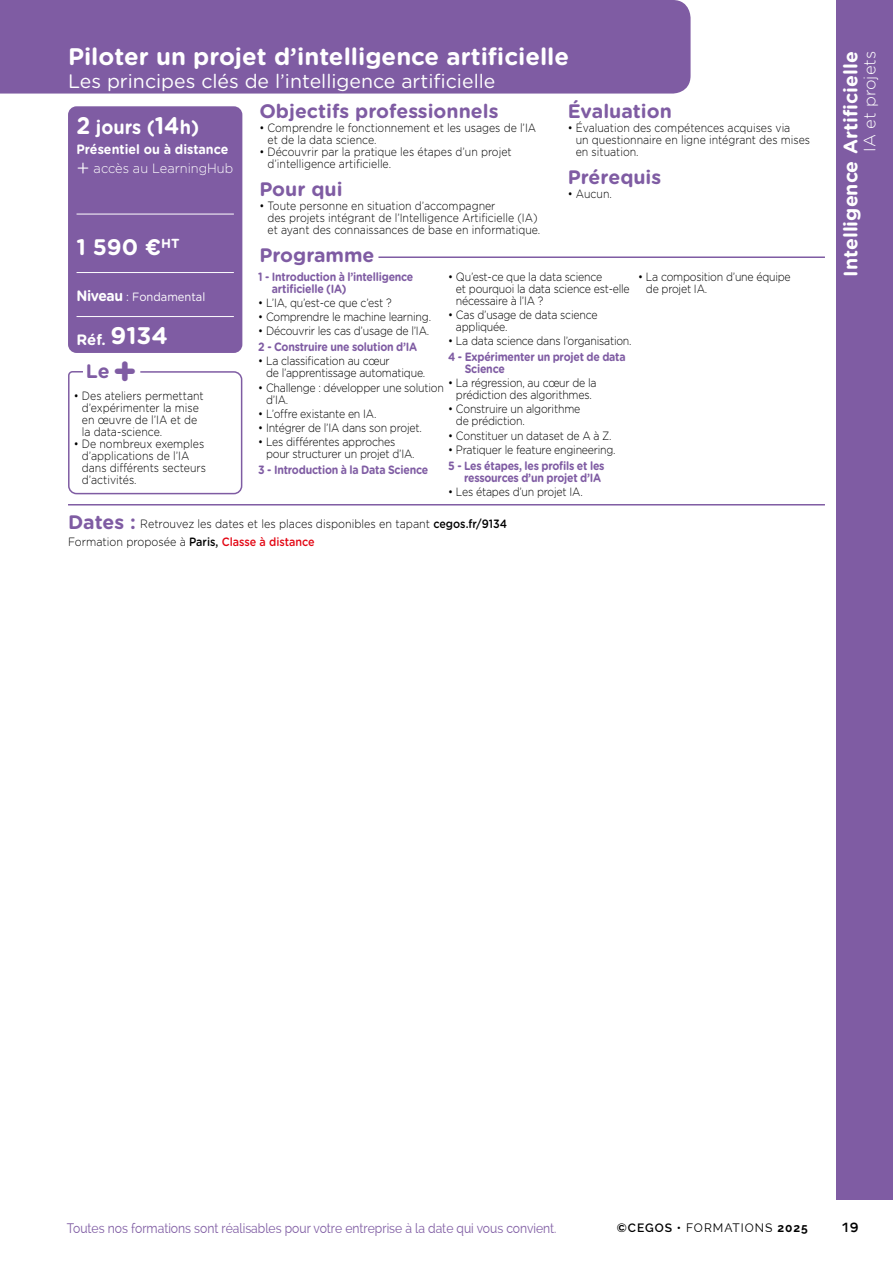
<style>
.page{position:relative;width:893px;height:1263px;background:#fff}
.page>*{position:absolute;margin:0;border:0;box-sizing:border-box;transform-origin:0 0}
.t1{font:700 24px "Gotham Rounded";color:#fff}
.t2{font:700 22.5px "Gotham Rounded";color:#fff}
.t3{font:700 19.5px "Gotham Rounded";color:#7f5ca3}
.t4{font:19.5px "Gotham Rounded";color:#fff}
.t5{font:700 19.5px "Gotham Rounded";color:#fff}
.t6{font:700 19.5px "Gotham Rounded";color:#fff;scale:.93 1}
.t7{font:300 16.5px "Gotham Rounded";color:#fff}
.t8{font:700 15px "Gotham Rounded";color:#fff}
.t9{font:13.5px "Raleway";color:#7f5ca3;scale:.9 1}
.t10{font:700 13.5px/19.5px "Gotham Rounded";color:#fff;scale:.93 1}
.t11{font:500 13.5px "Ryker";color:#000}
.t12{font:300 12px/12px "Gotham Rounded";letter-spacing:-.02em;color:#000;scale:.88 1}
.t13{font:300 12px/12px "Gotham Rounded";color:#000;scale:.88 1}
.t14{font:700 12px/12px "Gotham Rounded";letter-spacing:-.02em;color:#7f5ca3;scale:.88 1}
.t15{font:300 12px/17.7px "Gotham Rounded";color:#000;scale:.9 1}
.t16{font:12px "Raleway";letter-spacing:.08em;color:#000}
.t17{font:12px "Gotham Rounded";color:#fff;scale:.93 1}
.s1{font-size:24px}
.s2{font-weight:300;font-size:22.5px}
.s3{font-weight:300}
.s4{font-weight:700;font-size:15px}
.s5{font-size:39px}
.s6{font-weight:500}
.s7{font-weight:500;color:#e30613}
.s8{font-weight:600}
.s9{font-weight:700}
</style>
<div class="page">
<div style="left:68px;top:106px;width:174px;height:247px;background:#7f5ca3;border-radius:9px"></div>
<hr style="left:77px;top:214px;width:157px;height:1px;background:#fff">
<hr style="left:77px;top:272px;width:157px;height:1px;background:#fff">
<hr style="left:77px;top:316px;width:157px;height:1px;background:#fff">
<div style="left:0;top:0;width:691px;height:94px;background:#7f5ca3"></div>
<hr style="left:68px;top:504px;width:757px;height:1px;background:#7f5ca3">
<hr style="left:378px;top:256px;width:447px;height:2px;background:#7f5ca3">
<svg style="left:68px;top:371px;width:175px;height:124px"></svg>
<div style="left:836px;top:0;width:57px;height:1199px;background:#7f5ca3"></div>
<h1 class="t1" style="left:68px;top:39px;width:503px">Piloter un projet d’intelligence artificielle</h1>
<h3 class="t4" style="left:68px;top:68px;width:429px">Les principes clés de l’intelligence artificielle</h3>
<h3 class="t6" style="left:77px;top:113px;width:133px"><span class="s1">2</span> jours (<span class="s1">14</span>h)</h3>
<p class="t10" style="left:77px;top:138px;width:170px">Présentiel ou à distance <span class="s2">+</span> <span class="s3">accès au LearningHub</span></p>
<h2 class="t2" style="left:77px;top:231px;width:105px">1 590 €<sup>HT</sup></h2>
<p class="t17" style="left:77px;top:289px;width:140px"><span class="s4">Niveau</span> : Fondamental</p>
<p class="t8" style="left:77px;top:328px;width:93px">Réf. <span class="s1">9134</span></p>
<h3 class="t3" style="left:86px;top:357px;width:53px">Le<span class="s5">+</span></h3>
<p class="t13" style="left:82px;top:389px;width:140px;text-indent:-8px">• Des ateliers permettant d’expérimenter la mise en œuvre de l’IA et de la data-science.</p>
<p class="t13" style="left:82px;top:437px;width:143px;text-indent:-8px">• De nombreux exemples d’applications de l’IA dans différents secteurs d’activités.</p>
<h3 class="t3" style="left:259px;top:96px;width:241px">Objectifs professionnels</h3>
<p class="t13" style="left:268px;top:121px;width:307px;text-indent:-8px">• Comprendre le fonctionnement et les usages de l’IA et de la data science.</p>
<p class="t13" style="left:268px;top:145px;width:279px;text-indent:-8px">• Découvrir par la pratique les étapes d’un projet d’intelligence artificielle.</p>
<h3 class="t3" style="left:259px;top:175px;width:85px">Pour qui</h3>
<p class="t13" style="left:268px;top:199px;width:312px;text-indent:-8px">• Toute personne en situation d’accompagner<br>des projets intégrant de l’Intelligence Artificielle (IA) et ayant des connaissances de base en informatique.</p>
<h3 class="t3" style="left:259px;top:241px;width:117px">Programme</h3>
<h3 class="t3" style="left:568px;top:96px;width:106px">Évaluation</h3>
<p class="t13" style="left:576px;top:121px;width:268px;text-indent:-8px">• Évaluation des compétences acquises via<br>un questionnaire en ligne intégrant des mises en situation.</p>
<h3 class="t3" style="left:568px;top:163px;width:95px">Prérequis</h3>
<p class="t12" style="left:568px;top:187px;width:52px">• Aucun.</p>
<p class="t14" style="left:272px;top:270px;width:162px;text-indent:-14px">1 - Introduction à l’intelligence artificielle (IA)</p>
<p class="t12" style="left:258px;top:296px;width:153px">• L’IA, qu’est-ce que c’est ?</p>
<p class="t12" style="left:258px;top:310px;width:198px">• Comprendre le machine learning.</p>
<p class="t12" style="left:258px;top:324px;width:196px">• Découvrir les cas d’usage de l’IA.</p>
<p class="t14" style="left:258px;top:341px;width:182px">2 - Construire une solution d’IA</p>
<p class="t12" style="left:266px;top:355px;width:182px;text-indent:-8px">• La classification au cœur<br>de l’apprentissage automatique.</p>
<p class="t12" style="left:266px;top:381px;width:204px;text-indent:-8px">• Challenge : développer une solution d’IA.</p>
<p class="t12" style="left:258px;top:407px;width:136px">• L’offre existante en IA.</p>
<p class="t12" style="left:258px;top:421px;width:187px">• Intégrer de l’IA dans son projet.</p>
<p class="t12" style="left:266px;top:435px;width:170px;text-indent:-8px">• Les différentes approches pour structurer un projet d’IA.</p>
<p class="t14" style="left:258px;top:463px;width:194px">3 - Introduction à la Data Science</p>
<p class="t12" style="left:456px;top:270px;width:199px;text-indent:-8px">• Qu’est-ce que la data science<br>et pourquoi la data science est-elle nécessaire à l’IA ?</p>
<p class="t12" style="left:456px;top:308px;width:162px;text-indent:-8px">• Cas d’usage de data science appliquée.</p>
<p class="t12" style="left:448px;top:334px;width:210px">• La data science dans l’organisation.</p>
<p class="t14" style="left:465px;top:350px;width:184px;text-indent:-16px">4 - Expérimenter un projet de data<br>Science</p>
<p class="t12" style="left:448px;top:376px;width:170px;text-align:center">• La régression, au cœur de la prédiction des algorithmes.</p>
<p class="t12" style="left:456px;top:403px;width:143px;text-indent:-8px">• Construire un algorithme de prédiction.</p>
<p class="t12" style="left:448px;top:429px;width:187px">• Constituer un dataset de A à Z.</p>
<p class="t12" style="left:448px;top:443px;width:192px">• Pratiquer le feature engineering.</p>
<p class="t14" style="left:448px;top:459px;width:179px;text-align:right">5 - Les étapes, les profils et les ressources d’un projet d’IA</p>
<p class="t12" style="left:448px;top:485px;width:154px">• Les étapes d’un projet IA.</p>
<p class="t12" style="left:646px;top:270px;width:166px;text-indent:-8px">• La composition d’une équipe de projet IA.</p>
<h3 class="t3" style="left:68px;top:508px;width:69px">Dates :</h3>
<p class="t15" style="left:68px;top:515px;width:489px;text-indent:72px">Retrouvez les dates et les places disponibles en tapant <span class="s6">cegos.fr/9134<br></span>Formation proposée à <span class="s6">Paris,</span> <span class="s7">Classe à distance</span></p>
<h3 class="t5" style="left:836px;top:277px;width:227px;rotate:-90deg">Intelligence Artificielle</h3>
<h3 class="t7" style="left:859px;top:152px;width:102px;rotate:-90deg">IA et projets</h3>
<p class="t9" style="left:67px;top:1221px;width:545px">Toutes nos formations sont réalisables pour votre entreprise à la date qui vous convient.</p>
<p class="t16" style="left:617px;top:1221px;width:193px"><span class="s8">©CEGOS •</span> FORMATIONS <span class="s9">2025</span></p>
<p class="t11" style="left:842px;top:1219px;width:18px">19</p>
</div>
